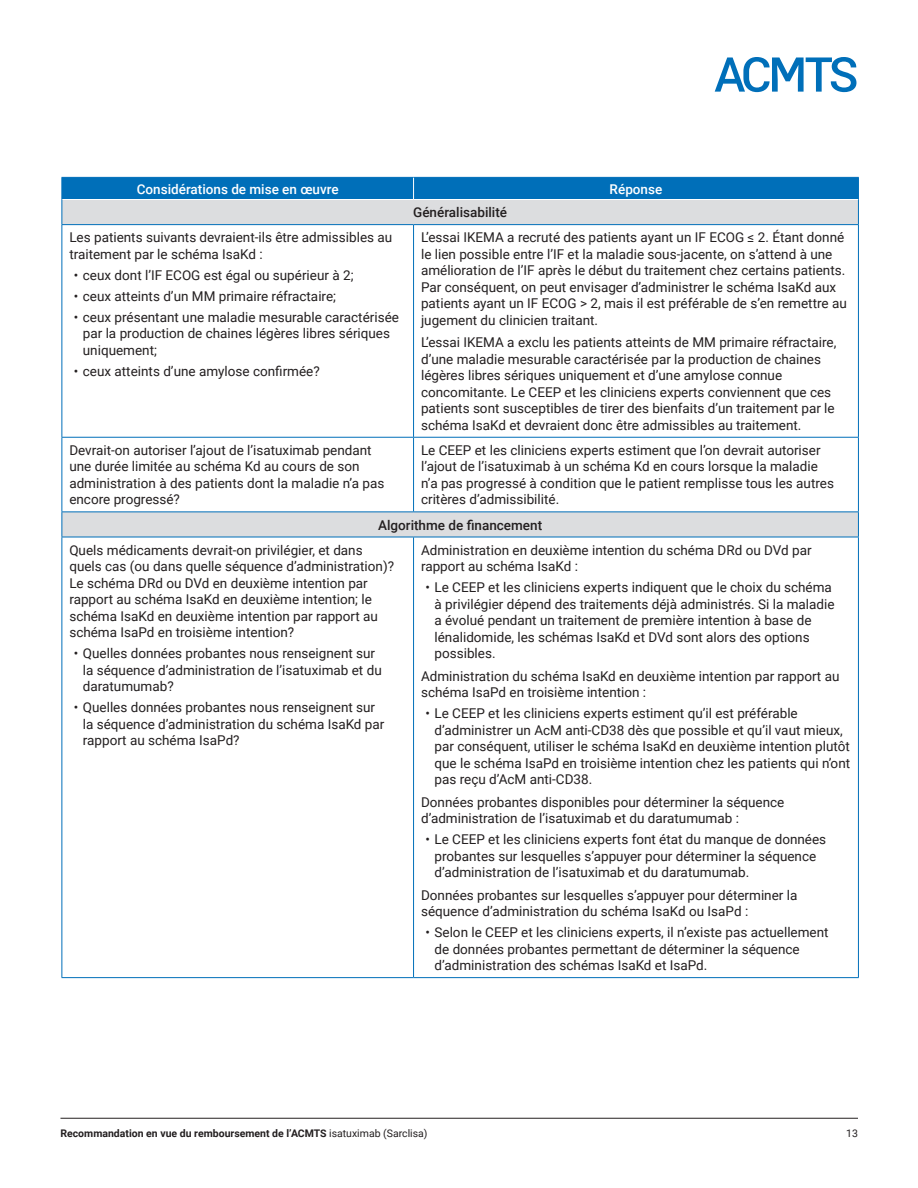
<style>
.page{position:relative;width:918px;height:1188px;background:#fff}
.page>*{position:absolute;margin:0;border:0;box-sizing:border-box;transform-origin:0 0}
.t1{font:13.5px/16.5px "Roboto";color:#231f20}
.t2{font:500 13.5px "Roboto";color:#231f20}
.t3{font:500 13.5px "Roboto";color:#fff}
.t4{font:700 10.5px "Roboto";color:#231f20}
.t5{font:10.5px "Roboto";color:#231f20}
.s1{font-weight:400}
</style>
<div class="page">
<svg style="left:715px;top:57px;width:141px;height:35px"></svg>
<hr style="left:60px;top:1118px;width:798px;height:1px;background:#231f20">
<svg style="left:63px;top:225px;width:795px;height:312px"></svg>
<hr style="left:62px;top:225px;width:1px;height:212px;background:#006fb9">
<hr style="left:413px;top:225px;width:1px;height:212px;background:#006fb9">
<hr style="left:858px;top:225px;width:1px;height:212px;background:#006fb9">
<hr style="left:62px;top:437px;width:352px;height:1px;background:#006fb9">
<hr style="left:62px;top:438px;width:1px;height:74px;background:#006fb9">
<hr style="left:414px;top:437px;width:445px;height:1px;background:#006fb9">
<hr style="left:413px;top:438px;width:1px;height:74px;background:#006fb9">
<hr style="left:858px;top:438px;width:1px;height:74px;background:#006fb9">
<hr style="left:62px;top:537px;width:1px;height:440px;background:#006fb9">
<hr style="left:413px;top:537px;width:1px;height:440px;background:#006fb9">
<hr style="left:858px;top:537px;width:1px;height:440px;background:#006fb9">
<hr style="left:62px;top:977px;width:352px;height:1px;background:#006fb9">
<hr style="left:414px;top:977px;width:445px;height:1px;background:#006fb9">
<svg style="left:62px;top:177px;width:797px;height:47px;background:#75aacd"></svg>
<hr style="left:62px;top:224px;width:352px;height:1px;background:#006fb9">
<hr style="left:414px;top:224px;width:445px;height:1px;background:#006fb9">
<hr style="left:62px;top:512px;width:352px;height:1px;background:#006fb9">
<svg style="left:62px;top:512px;width:1px;height:25px"></svg>
<hr style="left:414px;top:512px;width:445px;height:1px;background:#006fb9">
<svg style="left:858px;top:512px;width:1px;height:25px"></svg>
<hr style="left:62px;top:537px;width:352px;height:1px;background:#006fb9">
<hr style="left:414px;top:537px;width:445px;height:1px;background:#006fb9">
<p class="t3" style="left:137px;top:179px;width:203px">Considérations de mise en œuvre</p>
<p class="t3" style="left:610px;top:179px;width:54px">Réponse</p>
<p class="t2" style="left:413px;top:203px;width:95px">Généralisabilité</p>
<p class="t1" style="left:69px;top:229px;width:324px">Les patients suivants devraient-ils être admissibles au traitement par le schéma IsaKd :</p>
<p class="t1" style="left:74px;top:266px;width:281px">• ceux dont l’IF ECOG est égal ou supérieur à 2;</p>
<p class="t1" style="left:74px;top:287px;width:264px">• ceux atteints d’un MM primaire réfractaire;</p>
<p class="t1" style="left:83px;top:308px;width:318px;text-indent:-9px">• ceux présentant une maladie mesurable caractérisée par la production de chaines légères libres sériques uniquement;</p>
<p class="t1" style="left:74px;top:362px;width:247px">• ceux atteints d’une amylose confirmée?</p>
<p class="t1" style="left:421px;top:229px;width:427px">L’essai IKEMA a recruté des patients ayant un IF ECOG ≤ 2. Étant donné le lien possible entre l’IF et la maladie sous-jacente, on s’attend à une amélioration de l’IF après le début du traitement chez certains patients.<br>Par conséquent, on peut envisager d’administrer le schéma IsaKd aux patients ayant un IF ECOG &gt; 2, mais il est préférable de s’en remettre au jugement du clinicien traitant.</p>
<p class="t1" style="left:421px;top:334px;width:417px">L’essai IKEMA a exclu les patients atteints de MM primaire réfractaire, d’une maladie mesurable caractérisée par la production de chaines légères libres sériques uniquement et d’une amylose connue concomitante. Le CEEP et les cliniciens experts conviennent que ces patients sont susceptibles de tirer des bienfaits d’un traitement par le schéma IsaKd et devraient donc être admissibles au traitement.</p>
<p class="t1" style="left:69px;top:441px;width:317px">Devrait-on autoriser l’ajout de l’isatuximab pendant une durée limitée au schéma Kd au cours de son administration à des patients dont la maladie n’a pas encore progressé?</p>
<p class="t1" style="left:421px;top:441px;width:414px">Le CEEP et les cliniciens experts estiment que l’on devrait autoriser l’ajout de l’isatuximab à un schéma Kd en cours lorsque la maladie n’a pas progressé à condition que le patient remplisse tous les autres critères d’admissibilité.</p>
<p class="t2" style="left:378px;top:515px;width:166px">Algorithme de financement</p>
<p class="t1" style="left:69px;top:541px;width:326px">Quels médicaments devrait-on privilégier, et dans quels cas (ou dans quelle séquence d’administration)?<br>Le schéma DRd ou DVd en deuxième intention par rapport au schéma IsaKd en deuxième intention; le schéma IsaKd en deuxième intention par rapport au schéma IsaPd en troisième intention?</p>
<p class="t1" style="left:83px;top:645px;width:300px;text-indent:-9px">• Quelles données probantes nous renseignent sur la séquence d’administration de l’isatuximab et du daratumumab?</p>
<p class="t1" style="left:83px;top:699px;width:303px;text-indent:-9px">• Quelles données probantes nous renseignent sur la séquence d’administration du schéma IsaKd par rapport au schéma IsaPd?</p>
<p class="t1" style="left:421px;top:541px;width:392px">Administration en deuxième intention du schéma DRd ou DVd par rapport au schéma IsaKd :</p>
<p class="t1" style="left:435px;top:579px;width:402px;text-indent:-9px">• Le CEEP et les cliniciens experts indiquent que le choix du schéma à privilégier dépend des traitements déjà administrés. Si la maladie a évolué pendant un traitement de première intention à base de lénalidomide, les schémas IsaKd et DVd sont alors des options possibles.</p>
<p class="t1" style="left:421px;top:667px;width:420px">Administration du schéma IsaKd en deuxième intention par rapport au schéma IsaPd en troisième intention :</p>
<p class="t1" style="left:435px;top:705px;width:417px;text-indent:-9px">• Le CEEP et les cliniciens experts estiment qu’il est préférable d’administrer un AcM anti-CD38 dès que possible et qu’il vaut mieux, par conséquent, utiliser le schéma IsaKd en deuxième intention plutôt que le schéma IsaPd en troisième intention chez les patients qui n’ont pas reçu d’AcM anti-CD38.</p>
<p class="t1" style="left:421px;top:793px;width:365px">Données probantes disponibles pour déterminer la séquence d’administration de l’isatuximab et du daratumumab :</p>
<p class="t1" style="left:435px;top:831px;width:393px;text-indent:-9px">• Le CEEP et les cliniciens experts font état du manque de données probantes sur lesquelles s’appuyer pour déterminer la séquence d’administration de l’isatuximab et du daratumumab.</p>
<p class="t1" style="left:421px;top:886px;width:378px">Données probantes sur lesquelles s’appuyer pour déterminer la séquence d’administration du schéma IsaKd ou IsaPd :</p>
<p class="t1" style="left:435px;top:924px;width:396px;text-indent:-9px">• Selon le CEEP et les cliniciens experts, il n’existe pas actuellement de données probantes permettant de déterminer la séquence d’administration des schémas IsaKd et IsaPd.</p>
<p class="t4" style="left:60px;top:1126px;width:369px">Recommandation en vue du remboursement de l’ACMTS <span class="s1">isatuximab (Sarclisa)</span></p>
<p class="t5" style="left:846px;top:1126px;width:13px">13</p>
</div>
